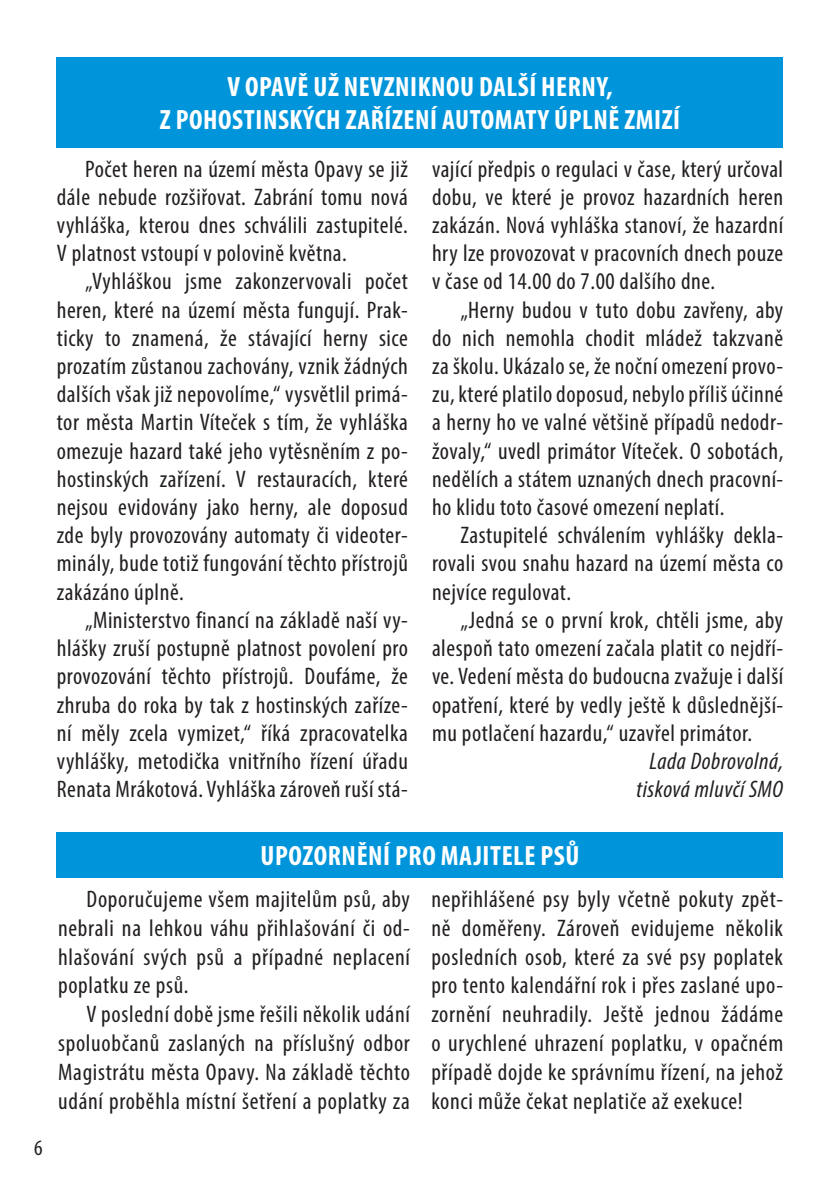
<style>
.page{position:relative;width:840px;height:1191px;background:#fff}
.page>*{position:absolute;margin:0;border:0;box-sizing:border-box;transform-origin:0 0}
.t1{font:700 condensed 28px/33.6px "Myriad Pro";letter-spacing:.02em;color:#fff;text-align:center}
.t2{font:condensed 24px/28.2px "Myriad Pro";letter-spacing:.025em;color:#231f20;text-align:justify}
.t3{font:italic condensed 24px/28.2px "Myriad Pro";letter-spacing:.025em;color:#231f20;text-align:center}
.t4{font:condensed 22px "Myriad Pro";color:#231f20}
</style>
<div class="page">
<div style="left:57px;top:832px;width:725px;height:45px;background:#0095da"></div>
<div style="left:57px;top:57px;width:725px;height:90px;background:#0095da"></div>
<p class="t1" style="left:160px;top:69px;width:521px">V OPAVĚ UŽ NEVZNIKNOU DALŠÍ HERNY,<br>Z POHOSTINSKÝCH ZAŘÍZENÍ AUTOMATY ÚPLNĚ ZMIZÍ</p>
<p class="t2" style="left:57px;top:157px;width:352px;text-indent:28px">Počet heren na území města Opavy se již dále nebude rozšiřovat. Zabrání tomu nová vyhláška, kterou dnes schválili zastupitelé.<br>V platnost vstoupí v polovině května.</p>
<p class="t2" style="left:57px;top:270px;width:352px;text-indent:28px">„Vyhláškou jsme zakonzervovali počet heren, které na území města fungují. Prak&shy;ticky to znamená, že stávající herny sice prozatím zůstanou zachovány, vznik žádných dalších však již nepovolíme,“ vysvětlil primá&shy;tor města Martin Víteček s tím, že vyhláška omezuje hazard také jeho vytěsněním z po&shy;hostinských zařízení. V restauracích, které nejsou evidovány jako herny, ale doposud zde byly provozovány automaty či videoter&shy;minály, bude totiž fungování těchto přístrojů zakázáno úplně.</p>
<p class="t2" style="left:57px;top:608px;width:352px;text-indent:28px">„Ministerstvo financí na základě naší vy&shy;hlášky zruší postupně platnost povolení pro provozování těchto přístrojů. Doufáme, že zhruba do roka by tak z hostinských zaříze&shy;ní měly zcela vymizet,“ říká zpracovatelka vyhlášky, metodička vnitřního řízení úřadu Renata Mrákotová. Vyhláška zároveň ruší stá-</p>
<p class="t2" style="left:432px;top:157px;width:352px">vající předpis o regulaci v čase, který určoval dobu, ve které je provoz hazardních heren zakázán. Nová vyhláška stanoví, že hazardní hry lze provozovat v pracovních dnech pouze v čase od 14.00 do 7.00 dalšího dne.</p>
<p class="t2" style="left:432px;top:298px;width:352px;text-indent:28px">„Herny budou v tuto dobu zavřeny, aby do nich nemohla chodit mládež takzvaně za školu. Ukázalo se, že noční omezení provo&shy;zu, které platilo doposud, nebylo příliš účinné a herny ho ve valné většině případů nedodr&shy;žovaly,“ uvedl primátor Víteček. O sobotách, nedělích a státem uznaných dnech pracovní&shy;ho klidu toto časové omezení neplatí.</p>
<p class="t2" style="left:432px;top:523px;width:352px;text-indent:28px">Zastupitelé schválením vyhlášky dekla&shy;rovali svou snahu hazard na území města co nejvíce regulovat.</p>
<p class="t2" style="left:432px;top:608px;width:352px;text-indent:28px">„Jedná se o první krok, chtěli jsme, aby alespoň tato omezení začala platit co nejdří&shy;ve. Vedení města do budoucna zvažuje i další opatření, které by vedly ještě k důslednější&shy;mu potlačení hazardu,“ uzavřel primátor.</p>
<p class="t3" style="left:636px;top:749px;width:148px">Lada Dobrovolná, tisková mluvčí SMO</p>
<p class="t4" style="left:34px;top:1139px;width:10px">6</p>
<p class="t1" style="left:260px;top:839px;width:320px">UPOZORNĚNÍ PRO MAJITELE PSŮ</p>
<p class="t2" style="left:58px;top:887px;width:353px;line-height:28.8px;text-indent:28px">Doporučujeme všem majitelům psů, aby nebrali na lehkou váhu přihlašování či od&shy;hlašování svých psů a případné neplacení poplatku ze psů.</p>
<p class="t2" style="left:58px;top:1002px;width:353px;line-height:28.8px;text-indent:28px">V poslední době jsme řešili několik udání spoluobčanů zaslaných na příslušný odbor Magistrátu města Opavy. Na základě těchto udání proběhla místní šetření a poplatky za</p>
<p class="t2" style="left:431px;top:887px;width:353px;line-height:28.8px">nepřihlášené psy byly včetně pokuty zpět&shy;ně doměřeny. Zároveň evidujeme několik posledních osob, které za své psy poplatek pro tento kalendářní rok i přes zaslané upo&shy;zornění neuhradily. Ještě jednou žádáme o urychlené uhrazení poplatku, v opačném případě dojde ke správnímu řízení, na jehož konci může čekat neplatiče až exekuce!</p>
</div>
